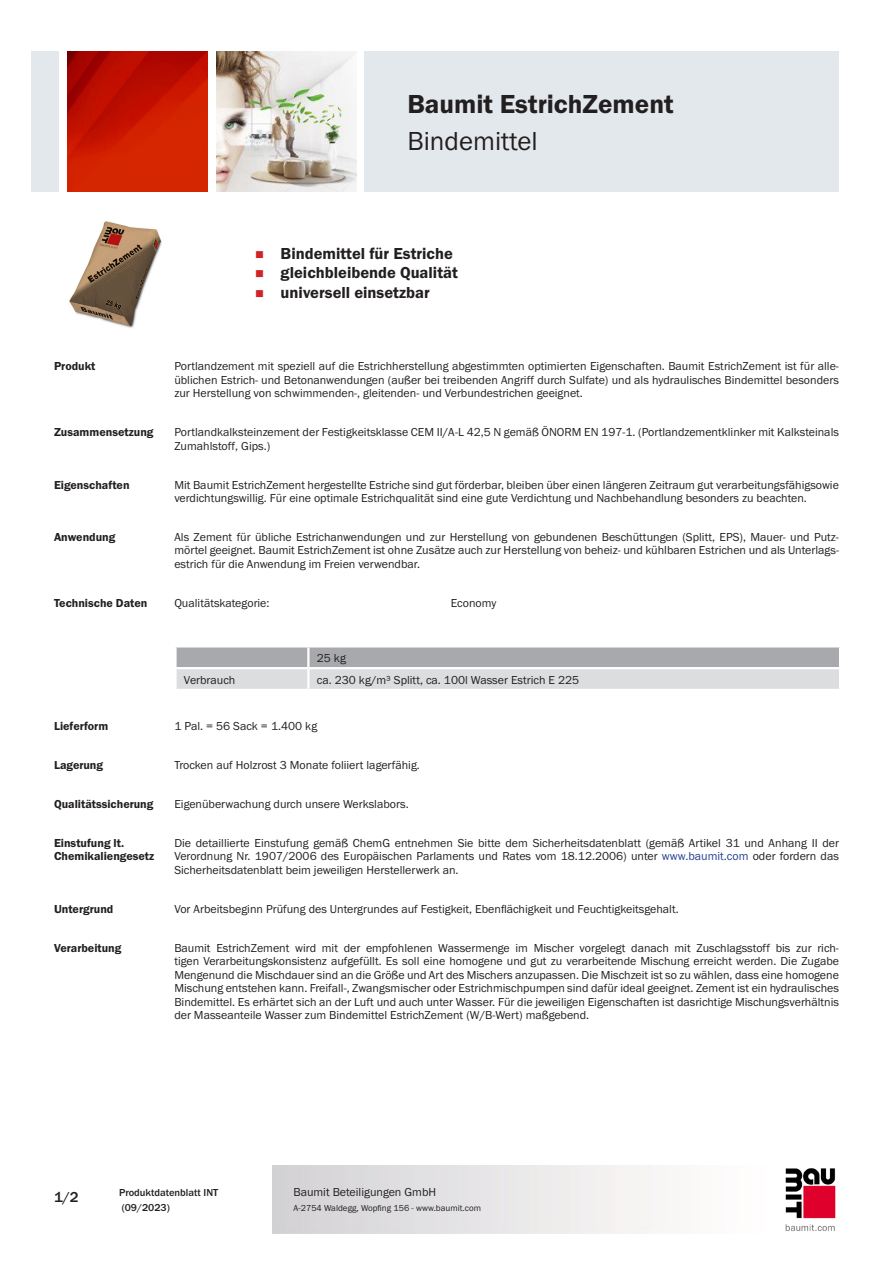
<style>
.page{position:relative;width:893px;height:1263px;background:#fff}
.page>*{position:absolute;margin:0;border:0;box-sizing:border-box;transform-origin:0 0}
.PDS_Produktname{font:27px "BM Franklin Gothic URW Dem";color:#231f20}
.PDS_Produktname_Land{font:27px "BM Franklin Gothic URW Boo";color:#231f20}
.t1{font:16.5px "BM Franklin Gothic URW Dem";color:#231f20}
.t2{font:500 15px "BM Franklin Gothic URW";color:#231f20}
.PDS_Standard{font:12px/13.5px "BM Franklin Gothic URW Boo";color:#231f20;text-align:justify}
.PDS_Header{font:12px/13.5px "BM Franklin Gothic URW Dem";color:#231f20}
.PDS_Standard_linksbü{font:12px "BM Franklin Gothic URW Boo";color:#231f20}
.t3{font:500 10.5px/15px "BM Franklin Gothic URW";color:#231f20}
.t4{font:9px "BM Franklin Gothic URW Boo";color:#231f20}
.s1{color:#253f8e}
</style>
<div class="page">
<img style="left:785px;top:1168px;width:51px;height:63px">
<div style="left:32px;top:51px;width:27px;height:140px;background:#e2e8eb"></div>
<img style="left:68px;top:52px;width:140px;height:139px">
<img style="left:216px;top:51px;width:141px;height:140px">
<div style="left:365px;top:51px;width:474px;height:140px;background:#e2e8eb"></div>
<img style="left:69px;top:221px;width:93px;height:107px">
<svg style="left:177px;top:647px;width:662px;height:42px;background:#c3c4c7"></svg>
<hr style="left:307px;top:647px;width:2px;height:20px;background:#fff">
<hr style="left:174px;top:667px;width:134px;height:2px;background:#fff">
<hr style="left:308px;top:667px;width:533px;height:2px;background:#fff">
<hr style="left:307px;top:669px;width:2px;height:20px;background:#fff">
<p class="PDS_Produktname" style="left:407px;top:87px;width:268px">Baumit EstrichZement</p>
<p class="PDS_Produktname_Land" style="left:407px;top:124px;width:132px">Bindemittel</p>
<p class="t1" style="left:281px;top:243px;width:174px">Bindemittel für Estriche</p>
<p class="t1" style="left:281px;top:263px;width:179px">gleichbleibende Qualität</p>
<p class="t1" style="left:281px;top:282px;width:151px">universell einsetzbar</p>
<p class="PDS_Header" style="left:54px;top:360px;width:43px">Produkt</p>
<p class="PDS_Standard" style="left:174px;top:360px;width:666px">Portlandzement mit speziell auf die Estrichherstellung abgestimmten optimierten Eigenschaften. Baumit EstrichZement ist für alle&shy;üblichen Estrich- und Betonanwendungen (außer bei treibenden Angriff durch Sulfate) und als hydraulisches Bindemittel besonders zur Herstellung von schwimmenden-, gleitenden- und Verbundestrichen geeignet.</p>
<p class="PDS_Header" style="left:54px;top:426px;width:101px">Zusammensetzung</p>
<p class="PDS_Standard" style="left:174px;top:426px;width:666px">Portlandkalksteinzement der Festigkeitsklasse CEM II/A-L 42,5 N gemäß ÖNORM EN 197-1. (Portlandzementklinker mit Kalksteinals<br>Zumahlstoff, Gips.)</p>
<p class="PDS_Header" style="left:54px;top:478px;width:77px">Eigenschaften</p>
<p class="PDS_Standard" style="left:174px;top:478px;width:666px">Mit Baumit EstrichZement hergestellte Estriche sind gut förderbar, bleiben über einen längeren Zeitraum gut verarbeitungsfähigsowie verdichtungswillig. Für eine optimale Estrichqualität sind eine gute Verdichtung und Nachbehandlung besonders zu beachten.</p>
<p class="PDS_Header" style="left:54px;top:530px;width:63px">Anwendung</p>
<p class="PDS_Standard" style="left:174px;top:530px;width:666px">Als Zement für übliche Estrichanwendungen und zur Herstellung von gebundenen Beschüttungen (Splitt, EPS), Mauer- und Putz&shy;mörtel geeignet. Baumit EstrichZement ist ohne Zusätze auch zur Herstellung von beheiz- und kühlbaren Estrichen und als Unterlags&shy;estrich für die Anwendung im Freien verwendbar.</p>
<p class="PDS_Header" style="left:54px;top:596px;width:95px">Technische Daten</p>
<p class="PDS_Standard_linksbü" style="left:174px;top:595px;width:97px">Qualitätskategorie:</p>
<p class="PDS_Standard_linksbü" style="left:451px;top:595px;width:47px">Economy</p>
<p class="PDS_Standard_linksbü" style="left:317px;top:650px;width:31px">25 kg</p>
<p class="PDS_Standard_linksbü" style="left:184px;top:672px;width:53px">Verbrauch</p>
<p class="PDS_Standard_linksbü" style="left:317px;top:672px;width:264px">ca. 230 kg/m³ Splitt, ca. 100l Wasser Estrich E 225</p>
<p class="PDS_Header" style="left:54px;top:719px;width:56px">Lieferform</p>
<p class="PDS_Standard" style="left:174px;top:719px;width:144px">1 Pal. = 56 Sack = 1.400 kg</p>
<p class="PDS_Header" style="left:54px;top:758px;width:51px">Lagerung</p>
<p class="PDS_Standard" style="left:174px;top:758px;width:247px">Trocken auf Holzrost 3 Monate foliiert lagerfähig.</p>
<p class="PDS_Header" style="left:54px;top:797px;width:101px">Qualitätssicherung</p>
<p class="PDS_Standard" style="left:174px;top:797px;width:236px">Eigenüberwachung durch unsere Werkslabors.</p>
<p class="PDS_Header" style="left:54px;top:836px;width:102px">Einstufung lt.<br>Chemikaliengesetz</p>
<p class="PDS_Standard" style="left:174px;top:836px;width:666px">Die detaillierte Einstufung gemäß ChemG entnehmen Sie bitte dem Sicherheitsdatenblatt (gemäß Artikel 31 und Anhang II der Verordnung Nr. 1907/2006 des Europäischen Parlaments und Rates vom 18.12.2006) unter <span class="s1">www.baumit.com</span> oder fordern das Sicherheitsdatenblatt beim jeweiligen Herstellerwerk an.</p>
<p class="PDS_Header" style="left:54px;top:902px;width:61px">Untergrund</p>
<p class="PDS_Standard" style="left:174px;top:902px;width:506px">Vor Arbeitsbeginn Prüfung des Untergrundes auf Festigkeit, Ebenflächigkeit und Feuchtigkeitsgehalt.</p>
<p class="PDS_Header" style="left:54px;top:941px;width:69px">Verarbeitung</p>
<p class="PDS_Standard" style="left:174px;top:941px;width:666px">Baumit EstrichZement wird mit der empfohlenen Wassermenge im Mischer vorgelegt danach mit Zuschlagsstoff bis zur rich&shy;tigen Verarbeitungskonsistenz aufgefüllt. Es soll eine homogene und gut zu verarbeitende Mischung erreicht werden. Die Zugabe Mengenund die Mischdauer sind an die Größe und Art des Mischers anzupassen. Die Mischzeit ist so zu wählen, dass eine homogene Mischung entstehen kann. Freifall-, Zwangsmischer oder Estrichmischpumpen sind dafür ideal geeignet. Zement ist ein hydraulisches Bindemittel. Es erhärtet sich an der Luft und auch unter Wasser. Für die jeweiligen Eigenschaften ist dasrichtige Mischungsverhältnis der Masseanteile Wasser zum Bindemittel EstrichZement (W/B-Wert) maßgebend.</p>
<p class="t2" style="left:54px;top:1188px;width:26px">1/2</p>
<p class="t3" style="left:119px;top:1185px;width:101px">Produktdatenblatt INT (09/2023)</p>
<p class="PDS_Standard" style="left:293px;top:1185px;width:144px">Baumit Beteiligungen GmbH</p>
<p class="t4" style="left:293px;top:1202px;width:189px">A-2754 Waldegg, Wopfing 156 - www.baumit.com</p>
</div>
